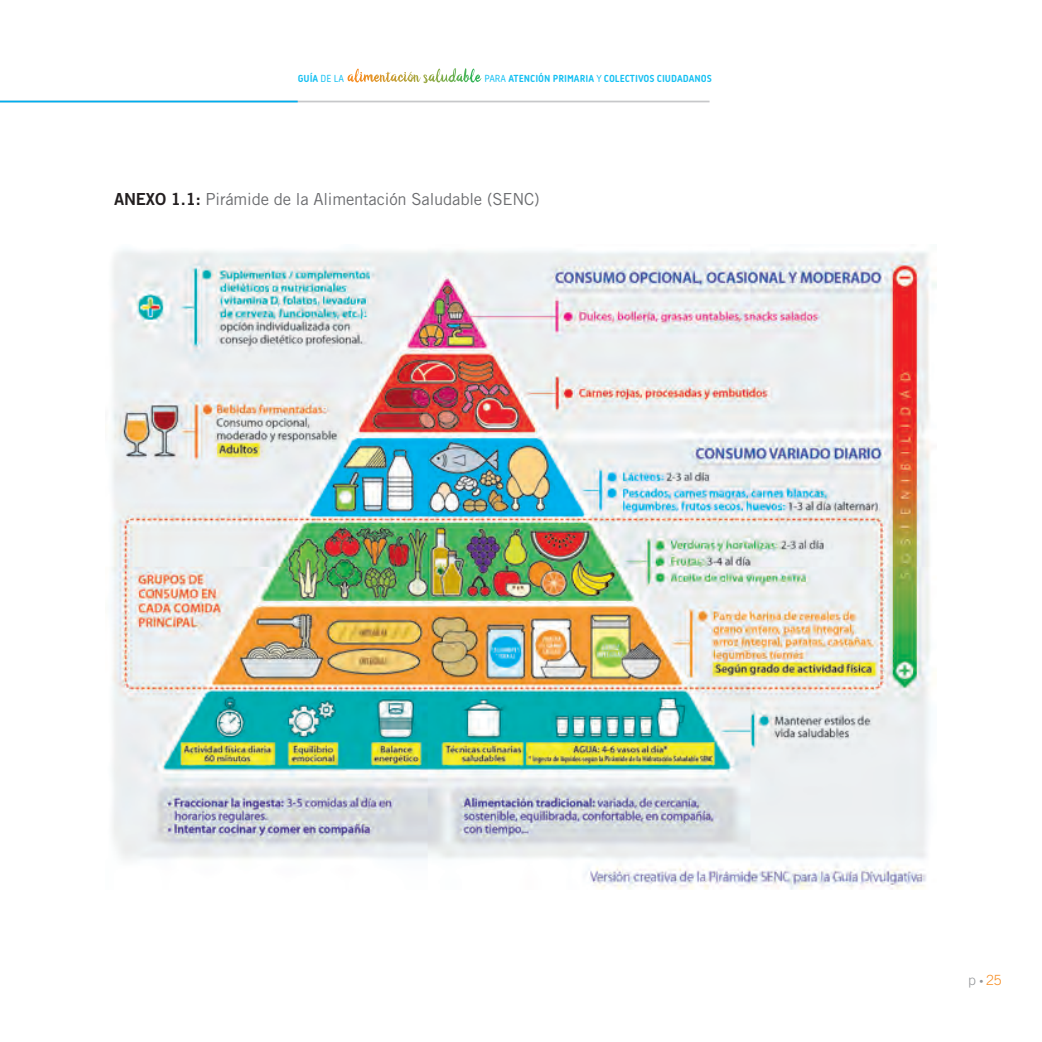
<style>
.page{position:relative;width:1042px;height:1042px;background:#fff}
.page>*{position:absolute;margin:0;border:0;box-sizing:border-box;transform-origin:0 0}
.t1{font:16.62px "Trade Gothic LT Std";letter-spacing:-.01em;color:#6c6d70}
.t2{font:300 14px "Trade Gothic LT Std";color:#f68b1f}
.t3{font:700 10.5px "Korb";color:#15c0f2}
.s1{font-weight:400}
.s2{font-family:"Vandella";font-weight:400;font-size:17.5px;color:#fff}
.s3{font-family:"Trade Gothic LT Std Bd 2";color:#231f20}
.s4{color:#939598}
.s5{font-family:"Myriad Pro";font-weight:400;color:#939598}
</style>
<div class="page">
<hr style="left:0;top:101px;width:709px;height:1px;background:#c7c8ca">
<hr style="left:0;top:101px;width:298px;height:1px;background:#00aeef">
<img style="left:112px;top:249px;width:825px;height:641px">
<p class="t3" style="left:298px;top:73px;width:416px">Guía <span class="s1">de la</span> <span class="s2">alimentación saludable</span> <span class="s1">PARA</span> ATENCIÓN PRIMARIA <span class="s1">Y</span> COLECTIVOS CIUDADANOS</p>
<h1 class="t1" style="left:114px;top:189px;width:427px"><span class="s3">ANEXO 1.1:</span> Pirámide de la Alimentación Saludable (SENC)</h1>
<h2 class="t2" style="left:968px;top:971px;width:35px"><span class="s4">p</span> <span class="s5">•</span> 25</h2>
</div>
